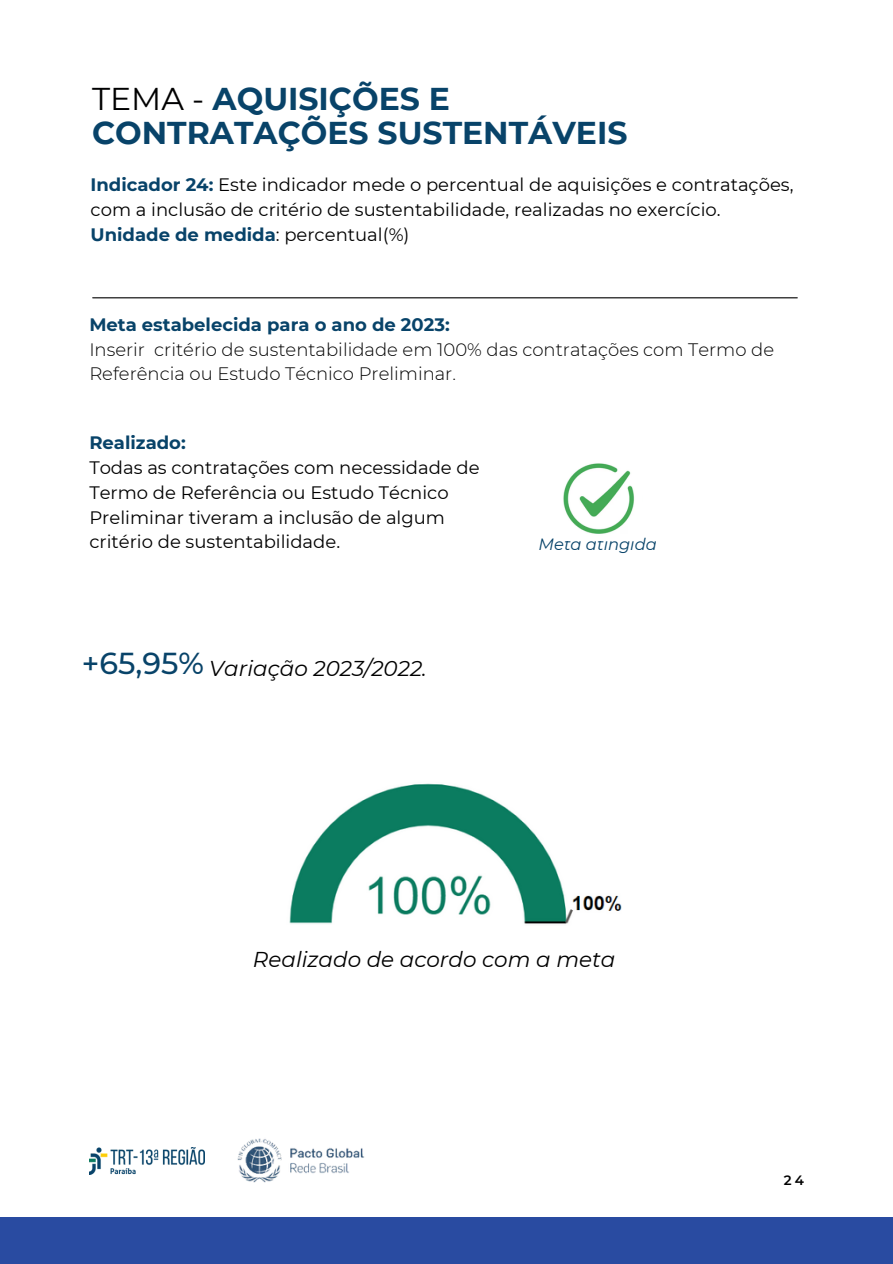
<style>
.page{position:relative;width:893px;height:1264px;background:#fff}
.page>*{position:absolute;margin:0;border:0;box-sizing:border-box;transform-origin:0 0}
.t1{font:700 31.5px/34.8px "Montserrat";color:#084369}
.t2{font:italic 21.45px "Montserrat";color:#000}
.t3{font:18px/24.8px "Montserrat";color:#000001}
.t4{font:18px/24.8px "Montserrat";color:#000}
.t5{font:300 18px/24.8px "Montserrat";color:#000001}
.t6{font:700 18px "Montserrat";color:#084369}
.t7{font:italic 16.35px "Montserrat";color:#084369}
.t8{font:600 13.5px "Montserrat";color:#000001}
.s1{font-weight:400;color:#000001}
.s2{font-weight:700;color:#084369}
.s3{font-weight:500;font-style:normal;font-size:30.3px;color:#084369}
</style>
<div class="page">
<hr style="left:93px;top:297px;width:704px;height:1px;background:#000">
<div style="left:0;top:1217px;width:892px;height:46px;background:#294ba1"></div>
<img style="left:89px;top:1147px;width:115px;height:27px">
<img style="left:237px;top:1138px;width:127px;height:45px">
<img style="left:289px;top:783px;width:332px;height:141px">
<img style="left:563px;top:463px;width:71px;height:71px">
<h1 class="t1" style="left:92px;top:81px;width:537px"><span class="s1">TEMA -</span> AQUISIÇÕES E<br>CONTRATAÇÕES SUSTENTÁVEIS</h1>
<p class="t3" style="left:91px;top:172px;width:704px"><span class="s2">Indicador 24:</span> Este indicador mede o percentual de aquisições e contratações, com a inclusão de critério de sustentabilidade, realizadas no exercício.<br><span class="s2">Unidade de medida</span>: percentual(%)</p>
<p class="t6" style="left:89px;top:313px;width:362px">Meta estabelecida para o ano de 2023:</p>
<p class="t5" style="left:89px;top:337px;width:686px">Inserir critério de sustentabilidade em 100% das contratações com Termo de<br>Referência ou Estudo Técnico Preliminar.</p>
<p class="t6" style="left:89px;top:432px;width:98px">Realizado:</p>
<p class="t4" style="left:89px;top:455px;width:392px">Todas as contratações com necessidade de Termo de Referência ou Estudo Técnico Preliminar tiveram a inclusão de algum critério de sustentabilidade.</p>
<p class="t2" style="left:82px;top:654px;width:346px"><span class="s3">+65,95%</span> Variação 2023/2022.</p>
<p class="t7" style="left:538px;top:534px;width:120px">Meta atingida</p>
<p class="t2" style="left:253px;top:946px;width:364px">Realizado de acordo com a meta</p>
<p class="t8" style="left:783px;top:1172px;width:22px">24</p>
</div>
